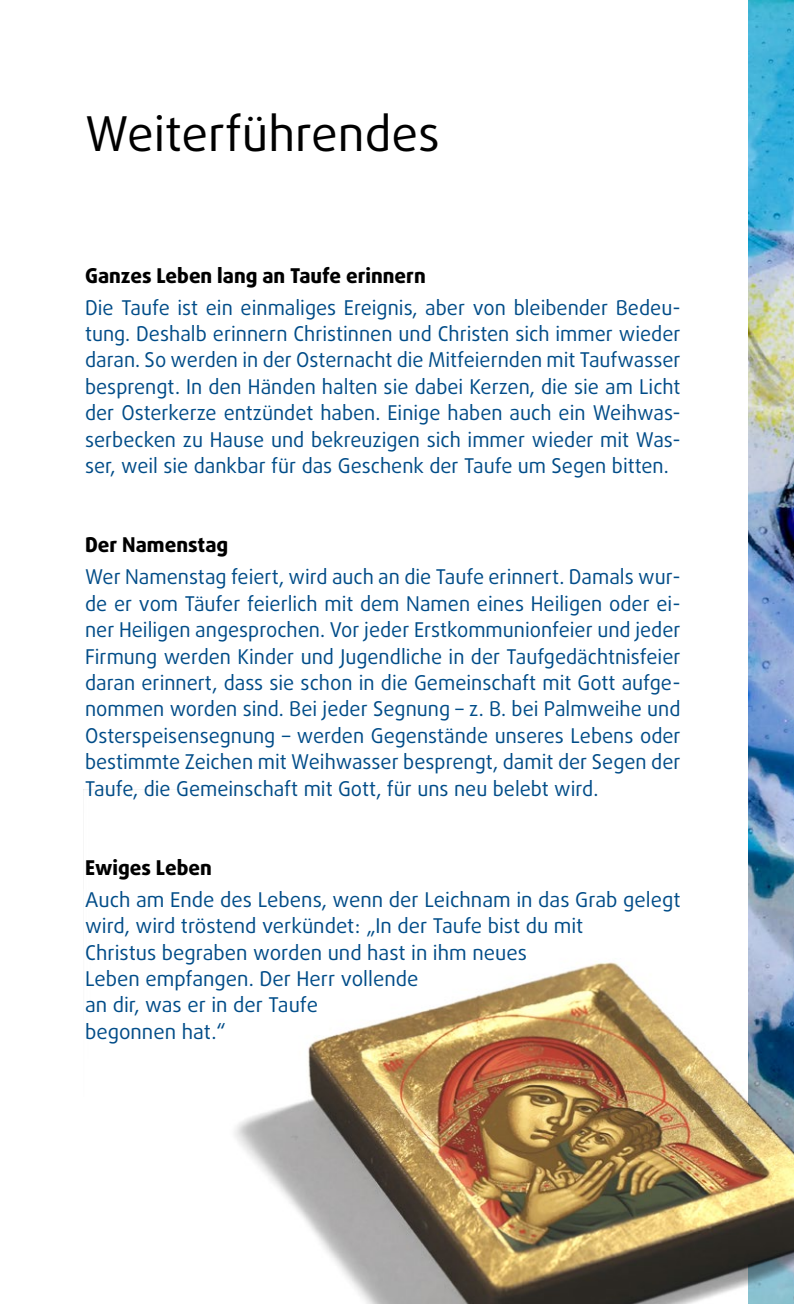
<style>
.page{position:relative;width:794px;height:1304px;background:#fff}
.page>*{position:absolute;margin:0;border:0;box-sizing:border-box;transform-origin:0 0}
.t1{font:48px "Daxline Pro";color:#000}
.t2{font:20.4px/26.4px "Daxline Pro";color:#004c88;text-align:justify}
.t3{font:800 20.4px "Daxline Pro";color:#000}
</style>
<div class="page">
<img style="left:748px;top:0;width:46px;height:789px">
<img style="left:83px;top:789px;width:711px;height:515px">
<h1 class="t1" style="left:85px;top:102px;width:356px">Weiterführendes</h1>
<p class="t3" style="left:85px;top:262px;width:342px">Ganzes Leben lang an Taufe erinnern</p>
<p class="t2" style="left:85px;top:294px;width:597px">Die Taufe ist ein einmaliges Ereignis, aber von bleibender Bedeu&shy;tung. Deshalb erinnern Christinnen und Christen sich immer wieder daran. So werden in der Osternacht die Mitfeiernden mit Taufwasser besprengt. In den Händen halten sie dabei Kerzen, die sie am Licht der Osterkerze entzündet haben. Einige haben auch ein Weihwas&shy;serbecken zu Hause und bekreuzigen sich immer wieder mit Was&shy;ser, weil sie dankbar für das Geschenk der Taufe um Segen bitten.</p>
<p class="t3" style="left:85px;top:531px;width:145px">Der Namenstag</p>
<p class="t2" style="left:85px;top:564px;width:597px">Wer Namenstag feiert, wird auch an die Taufe erinnert. Damals wur&shy;de er vom Täufer feierlich mit dem Namen eines Heiligen oder ei&shy;ner Heiligen angesprochen. Vor jeder Erstkommunionfeier und jeder Firmung werden Kinder und Jugendliche in der Taufgedächtnisfeier daran erinnert, dass sie schon in die Gemeinschaft mit Gott aufge&shy;nommen worden sind. Bei jeder Segnung – z. B. bei Palmweihe und Osterspeisensegnung – werden Gegenstände unseres Lebens oder bestimmte Zeichen mit Weihwasser besprengt, damit der Segen der Taufe, die Gemeinschaft mit Gott, für uns neu belebt wird.</p>
<p class="t3" style="left:85px;top:854px;width:128px">Ewiges Leben</p>
<p class="t2" style="left:85px;top:887px;width:597px;text-align:left">Auch am Ende des Lebens, wenn der Leichnam in das Grab gelegt wird, wird tröstend verkündet: „In der Taufe bist du mit<br>Christus begraben worden und hast in ihm neues<br>Leben empfangen. Der Herr vollende<br>an dir, was er in der Taufe<br>begonnen hat.“</p>
</div>
